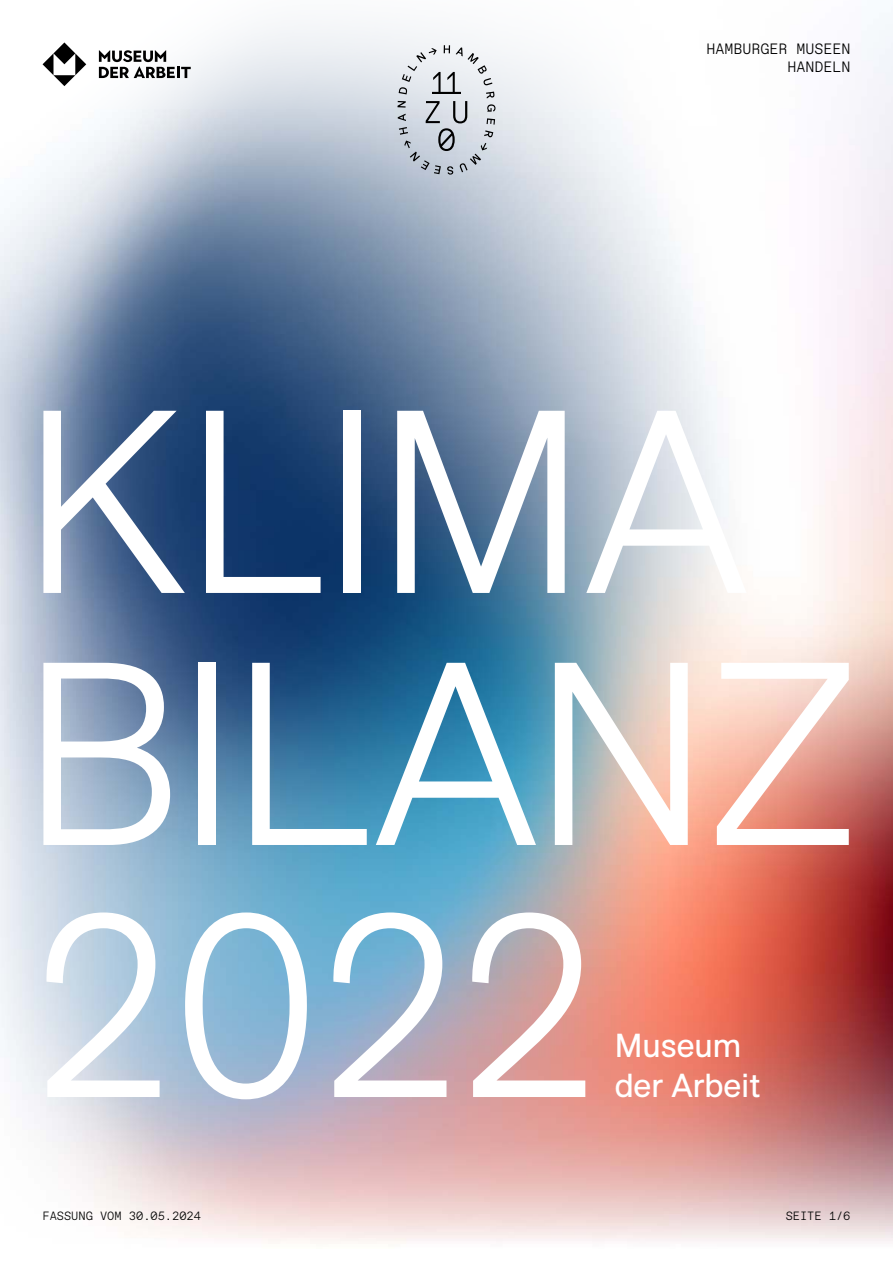
<style>
.page{position:relative;width:893px;height:1263px;background:#fff}
.page>*{position:absolute;margin:0;border:0;box-sizing:border-box;transform-origin:0 0}
.t1{font:300 258px/252px "ES Allianz";letter-spacing:-.01em;color:#fff}
.t2{font:33px/40.5px "ES Allianz";color:#fff}
.t3{font:300 15px/18px "Favorit Mono";color:#000;text-align:right}
.t4{font:300 12px "Favorit Mono";color:#000}
</style>
<div class="page">
<img style="left:0;top:598px;width:621px;height:644px">
<img style="left:621px;top:24px;width:272px;height:1218px">
<img style="left:0;top:109px;width:623px;height:489px">
<div style="left:191px;top:24px;width:432px;height:32px;background:#f5f7f9"></div>
<svg style="left:397px;top:45px;width:98px;height:130px;background:#c7ccd3"></svg>
<svg style="left:43px;top:42px;width:43px;height:44px"></svg>
<svg style="left:99px;top:50px;width:92px;height:28px"></svg>
<p class="t3" style="left:706px;top:39px;width:146px">HAMBURGER MUSEEN<br>HANDELN</p>
<h1 class="t1" style="left:21px;top:375px;width:838px">KLIMA<br>BILANZ<br>2022</h1>
<h2 class="t2" style="left:615px;top:1024px;width:147px">Museum der Arbeit</h2>
<p class="t4" style="left:43px;top:1208px;width:160px">FASSUNG VOM 30.05.2024</p>
<p class="t4" style="left:786px;top:1208px;width:66px">SEITE 1/6</p>
</div>
